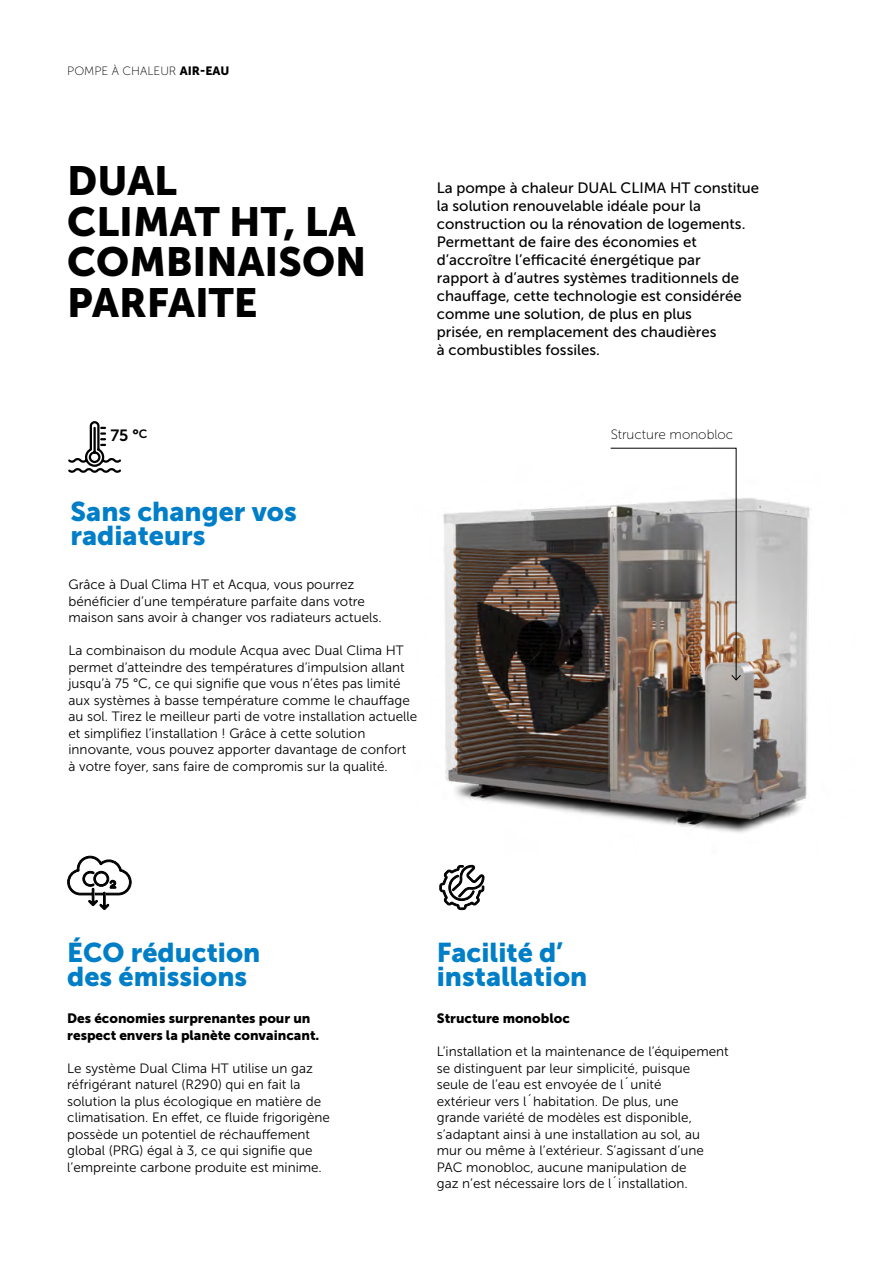
<style>
.page{position:relative;width:893px;height:1263px;background:#fff}
.page>*{position:absolute;margin:0;border:0;box-sizing:border-box;transform-origin:0 0}
.t1{font:40.5px/40.5px "Museo Sans 900";color:#000}
.t2{font:27px/24px "Museo Sans 900";color:#007ec7}
.t3{font:16.2px "Museo Sans 700";color:#000}
.t4{font:15px/18px "Museo Sans 500";color:#000}
.t5{font:13.5px/16.5px "Museo Sans 300";color:#000}
.t6{font:13.5px/16.5px "Museo Sans 900";color:#000}
.t7{font:13.5px "Museo Sans 100";color:#000}
.t8{font:12px "Museo Sans 100";color:#000}
.s1{font-family:"Museo Sans 900"}
.s2{font-size:12px}
</style>
<div class="page">
<img style="left:443px;top:447px;width:367px;height:386px">
<svg style="left:439px;top:864px;width:46px;height:46px"></svg>
<svg style="left:68px;top:421px;width:53px;height:52px"></svg>
<svg style="left:67px;top:855px;width:65px;height:55px"></svg>
<img style="left:610px;top:448px;width:131px;height:232px">
<p class="t8" style="left:67px;top:65px;width:164px">POMPE À CHALEUR <span class="s1">AIR-EAU</span></p>
<h1 class="t1" style="left:67px;top:161px;width:301px">DUAL<br>CLIMAT HT, LA<br>COMBINAISON<br>PARFAITE</h1>
<p class="t4" style="left:437px;top:179px;width:324px">La pompe à chaleur DUAL CLIMA HT constitue la solution renouvelable idéale pour la construction ou la rénovation de logements.<br>Permettant de faire des économies et d’accroître l’efficacité énergétique par<br>rapport à d’autres systèmes traditionnels de chauffage, cette technologie est considérée comme une solution, de plus en plus<br>prisée, en remplacement des chaudières<br>à combustibles fossiles.</p>
<p class="t3" style="left:110px;top:426px;width:39px">75 °<span class="s2">C</span></p>
<h2 class="t2" style="left:71px;top:499px;width:228px">Sans changer vos radiateurs</h2>
<p class="t5" style="left:69px;top:576px;width:315px">Grâce à Dual Clima HT et Acqua, vous pourrez bénéficier d’une température parfaite dans votre maison sans avoir à changer vos radiateurs actuels.</p>
<p class="t5" style="left:69px;top:642px;width:350px">La combinaison du module Acqua avec Dual Clima HT permet d’atteindre des températures d’impulsion allant jusqu’à 75 °C, ce qui signifie que vous n’êtes pas limité aux systèmes à basse température comme le chauffage au sol. Tirez le meilleur parti de votre installation actuelle et simplifiez l’installation ! Grâce à cette solution innovante, vous pouvez apporter davantage de confort<br>à votre foyer, sans faire de compromis sur la qualité.</p>
<p class="t7" style="left:611px;top:427px;width:124px">Structure monobloc</p>
<h2 class="t2" style="left:67px;top:940px;width:195px">ÉCO réduction des émissions</h2>
<p class="t6" style="left:67px;top:1010px;width:254px">Des économies surprenantes pour un respect envers la planète convaincant.</p>
<p class="t5" style="left:67px;top:1060px;width:264px">Le système Dual Clima HT utilise un gaz réfrigérant naturel (R290) qui en fait la solution la plus écologique en matière de climatisation. En effet, ce fluide frigorigène possède un potentiel de réchauffement global (PRG) égal à 3, ce qui signifie que l’empreinte carbone produite est minime.</p>
<h2 class="t2" style="left:437px;top:940px;width:152px">Facilité d’ installation</h2>
<p class="t6" style="left:437px;top:1010px;width:134px">Structure monobloc</p>
<p class="t5" style="left:437px;top:1043px;width:293px">L’installation et la maintenance de l’équipement se distinguent par leur simplicité, puisque<br>seule de l’eau est envoyée de l´unité<br>extérieur vers l´habitation. De plus, une<br>grande variété de modèles est disponible, s’adaptant ainsi à une installation au sol, au<br>mur ou même à l’extérieur. S’agissant d’une PAC monobloc, aucune manipulation de<br>gaz n’est nécessaire lors de l´installation.</p>
</div>
